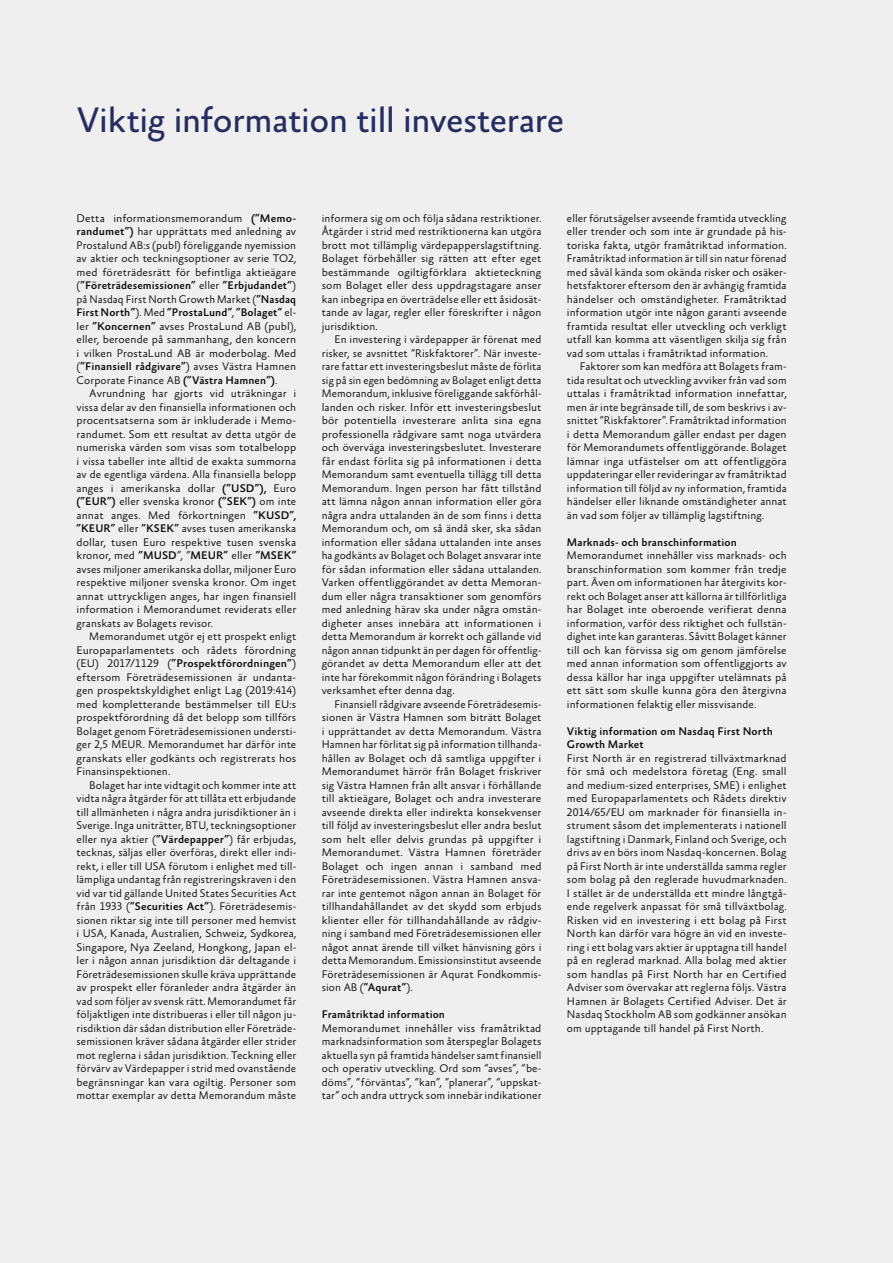
<style>
.page{position:relative;width:893px;height:1263px;background:#efefef}
.page>*{position:absolute;margin:0;border:0;box-sizing:border-box;transform-origin:0 0}
.t1{font:36px "Absara Sans TF";letter-spacing:-.02em;color:#262e61}
.t2{font:300 11.25px/13.5px "Absara Sans TF";letter-spacing:.005em;color:#0d0d0d;text-align:justify}
.t3{font:500 11.25px/13.5px "Absara Sans TF";letter-spacing:.01em;color:#0d0d0d}
.s1{font-weight:500}
</style>
<div class="page">
<h1 class="t1" style="left:77px;top:101px;width:489px">Viktig information till investerare</h1>
<p class="t2" style="left:77px;top:212px;width:221px">Detta informationsmemorandum <span class="s1">(”Memo&shy;randumet”)</span> har upprättats med anledning av Prostalund AB:s (publ) föreliggande nyemission av aktier och teckningsoptioner av serie TO2, med företrädesrätt för befintliga aktieägare (<span class="s1">”Företrädesemissionen”</span> eller <span class="s1">”Erbjudandet”</span>) på Nasdaq First North Growth Market (<span class="s1">”Nasdaq First North”</span>). Med <span class="s1">”ProstaLund”</span>, <span class="s1">”Bolaget”</span> el&shy;ler <span class="s1">”Koncernen”</span> avses ProstaLund AB (publ), eller, beroende på sammanhang, den koncern i vilken ProstaLund AB är moderbolag. Med (<span class="s1">”Finansiell rådgivare”</span>) avses Västra Hamnen Corporate Finance AB <span class="s1">(”Västra Hamnen”)</span>.</p>
<p class="t2" style="left:77px;top:387px;width:221px;text-indent:13px">Avrundning har gjorts vid uträkningar i vissa delar av den finansiella informationen och procentsatserna som är inkluderade i Memo&shy;randumet. Som ett resultat av detta utgör de numeriska värden som visas som totalbelopp i vissa tabeller inte alltid de exakta summorna av de egentliga värdena. Alla finansiella belopp anges i amerikanska dollar <span class="s1">(”USD”),</span> Euro <span class="s1">(”EUR”)</span> eller svenska kronor <span class="s1">(”SEK”)</span> om inte annat anges. Med förkortningen <span class="s1">”KUSD”, ”KEUR”</span> eller <span class="s1">”KSEK”</span> avses tusen amerikanska dollar, tusen Euro respektive tusen svenska kronor, med <span class="s1">”MUSD</span>”, ”<span class="s1">MEUR”</span> eller <span class="s1">”MSEK” </span>avses miljoner amerikanska dollar, miljoner Euro respektive miljoner svenska kronor. Om inget annat uttryckligen anges, har ingen finansiell information i Memorandumet reviderats eller granskats av Bolagets revisor.</p>
<p class="t2" style="left:77px;top:630px;width:221px;text-indent:13px">Memorandumet utgör ej ett prospekt enligt Europaparlamentets och rådets förordning (EU) 2017/1129 (<span class="s1">”Prospektförordningen”</span>) eftersom Företrädesemissionen är undanta&shy;gen prospektskyldighet enligt Lag (2019:414) med kompletterande bestämmelser till EU:s prospektförordning då det belopp som tillförs Bolaget genom Företrädesemissionen understi&shy;ger 2,5 MEUR. Memorandumet har därför inte granskats eller godkänts och registrerats hos Finansinspektionen.</p>
<p class="t2" style="left:77px;top:779px;width:221px;text-indent:13px">Bolaget har inte vidtagit och kommer inte att vidta några åtgärder för att tillåta ett erbjudande till allmänheten i några andra jurisdiktioner än i Sverige. Inga uniträtter, BTU, teckningsoptioner eller nya aktier (<span class="s1">”Värdepapper”</span>) får erbjudas, tecknas, säljas eller överföras, direkt eller indi&shy;rekt, i eller till USA förutom i enlighet med til - lämpliga undantag från registreringskraven i den vid var tid gällande United States Securities Act från 1933 (<span class="s1">”Securities Act”</span>). Företrädesemis&shy;sionen riktar sig inte till personer med hemvist i USA, Kanada, Australien, Schweiz, Sydkorea, Singapore, Nya Zeeland, Hongkong, Japan el&shy;ler i någon annan jurisdiktion där deltagande i Företrädesemissionen skulle kräva upprättande av prospekt eller föranleder andra åtgärder än vad som följer av svensk rätt. Memorandumet får följaktligen inte distribueras i eller till någon ju&shy;risdiktion där sådan distribution eller Företräde&shy;semissionen kräver sådana åtgärder eller strider mot reglerna i sådan jurisdiktion. Teckning eller förvärv av Värdepapper i strid med ovanstående begränsningar kan vara ogiltig. Personer som mottar exemplar av detta Memorandum måste</p>
<p class="t2" style="left:322px;top:212px;width:221px">informera sig om och följa sådana restriktioner.<br>Åtgärder i strid med restriktionerna kan utgöra brott mot tillämplig värdepapperslagstiftning.<br>Bolaget förbehåller sig rätten att efter eget bestämmande ogiltigförklara aktieteckning som Bolaget eller dess uppdragstagare anser kan inbegripa en överträdelse eller ett åsidosät&shy;tande av lagar, regler eller föreskrifter i någon jurisdiktion.</p>
<p class="t2" style="left:322px;top:333px;width:221px;text-indent:13px">En investering i värdepapper är förenat med risker, se avsnittet “Riskfaktorer”. När investe&shy;rare fattar ett investeringsbeslut måste de förlita sig på sin egen bedömning av Bolaget enligt detta Memorandum, inklusive föreliggande sakförhål&shy;landen och risker. Inför ett investeringsbeslut bör potentiella investerare anlita sina egna professionella rådgivare samt noga utvärdera och överväga investeringsbeslutet. Investerare får endast förlita sig på informationen i detta Memorandum samt eventuella tillägg till detta Memorandum. Ingen person har fått tillstånd att lämna någon annan information eller göra några andra uttalanden än de som finns i detta Memorandum och, om så ändå sker, ska sådan information eller sådana uttalanden inte anses ha godkänts av Bolaget och Bolaget ansvarar inte för sådan information eller sådana uttalanden.<br>Varken offentliggörandet av detta Memoran&shy;dum eller några transaktioner som genomförs med anledning härav ska under några omstän&shy;digheter anses innebära att informationen i detta Memorandum är korrekt och gällande vid någon annan tidpunkt än per dagen för offentlig&shy;görandet av detta Memorandum eller att det inte har förekommit någon förändring i Bolagets verksamhet efter denna dag.</p>
<p class="t2" style="left:322px;top:698px;width:221px;text-indent:13px">Finansiell rådgivare avseende Företrädesemis&shy;sionen är Västra Hamnen som biträtt Bolaget i upprättandet av detta Memorandum. Västra Hamnen har förlitat sig på information tillhanda&shy;hållen av Bolaget och då samtliga uppgifter i Memorandumet härrör från Bolaget friskriver sig Västra Hamnen från allt ansvar i förhållande till aktieägare, Bolaget och andra investerare avseende direkta eller indirekta konsekvenser till följd av investeringsbeslut eller andra beslut som helt eller delvis grundas på uppgifter i Memorandumet. Västra Hamnen företräder Bolaget och ingen annan i samband med Företrädesemissionen. Västra Hamnen ansva&shy;rar inte gentemot någon annan än Bolaget för tillhandahållandet av det skydd som erbjuds klienter eller för tillhandahållande av rådgiv&shy;ning i samband med Företrädesemissionen eller något annat ärende till vilket hänvisning görs i detta Memorandum. Emissionsinstitut avseende Företrädesemissionen är Aqurat Fondkommis&shy;sion AB (<span class="s1">”Aqurat”</span>).</p>
<p class="t3" style="left:322px;top:1008px;width:125px">Framåtriktad information</p>
<p class="t2" style="left:322px;top:1022px;width:221px">Memorandumet innehåller viss framåtriktad marknadsinformation som återspeglar Bolagets aktuella syn på framtida händelser samt finansiell och operativ utveckling. Ord som “avses”, “be&shy;döms”, “förväntas”, “kan”, ”planerar”, “uppskat&shy;tar” och andra uttryck som innebär indikationer</p>
<p class="t2" style="left:567px;top:212px;width:221px">eller förutsägelser avseende framtida utveckling eller trender och som inte är grundade på his&shy;toriska fakta, utgör framåtriktad information.<br>Framåtriktad information är till sin natur förenad med såväl kända som okända risker och osäker&shy;hetsfaktorer eftersom den är avhängig framtida händelser och omständigheter. Framåtriktad information utgör inte någon garanti avseende framtida resultat eller utveckling och verkligt utfall kan komma att väsentligen skilja sig från vad som uttalas i framåtriktad information.</p>
<p class="t2" style="left:567px;top:360px;width:221px;text-indent:13px">Faktorer som kan medföra att Bolagets fram&shy;tida resultat och utveckling avviker från vad som uttalas i framåtriktad information innefattar, men är inte begränsade till, de som beskrivs i av&shy;snittet “Riskfaktorer”. Framåtriktad information i detta Memorandum gäller endast per dagen för Memorandumets offentliggörande. Bolaget lämnar inga utfästelser om att offentliggöra uppdateringar eller revideringar av framåtriktad information till följd av ny information, framtida händelser eller liknande omständigheter annat än vad som följer av tillämplig lagstiftning.</p>
<p class="t3" style="left:567px;top:536px;width:171px">Marknads- och branschinformation</p>
<p class="t2" style="left:567px;top:549px;width:221px">Memorandumet innehåller viss marknads- och branschinformation som kommer från tredje part. Även om informationen har återgivits kor&shy;rekt och Bolaget anser att källorna är tillförlitliga har Bolaget inte oberoende verifierat denna information, varför dess riktighet och fullstän&shy;dighet inte kan garanteras. Såvitt Bolaget känner till och kan förvissa sig om genom jämförelse med annan information som offentliggjorts av dessa källor har inga uppgifter utelämnats på ett sätt som skulle kunna göra den återgivna informationen felaktig eller missvisande.</p>
<p class="t3" style="left:567px;top:725px;width:207px">Viktig information om Nasdaq First North<br>Growth Market</p>
<p class="t2" style="left:567px;top:752px;width:221px">First North är en registrerad tillväxtmarknad för små och medelstora företag (Eng. small and medium-sized enterprises, SME) i enlighet med Europaparlamentets och Rådets direktiv 2014/65/EU om marknader för finansiella in&shy;strument såsom det implementerats i nationell lagstiftning i Danmark, Finland och Sverige, och drivs av en börs inom Nasdaq-koncernen. Bolag på First North är inte underställda samma regler som bolag på den reglerade huvudmarknaden.<br>I stället är de underställda ett mindre långtgå&shy;ende regelverk anpassat för små tillväxtbolag.<br>Risken vid en investering i ett bolag på First North kan därför vara högre än vid en investe&shy;ring i ett bolag vars aktier är upptagna till handel på en reglerad marknad. Alla bolag med aktier som handlas på First North har en Certified Adviser som övervakar att reglerna följs. Västra Hamnen är Bolagets Certified Adviser. Det är Nasdaq Stockholm AB som godkänner ansökan om upptagande till handel på First North.</p>
</div>
